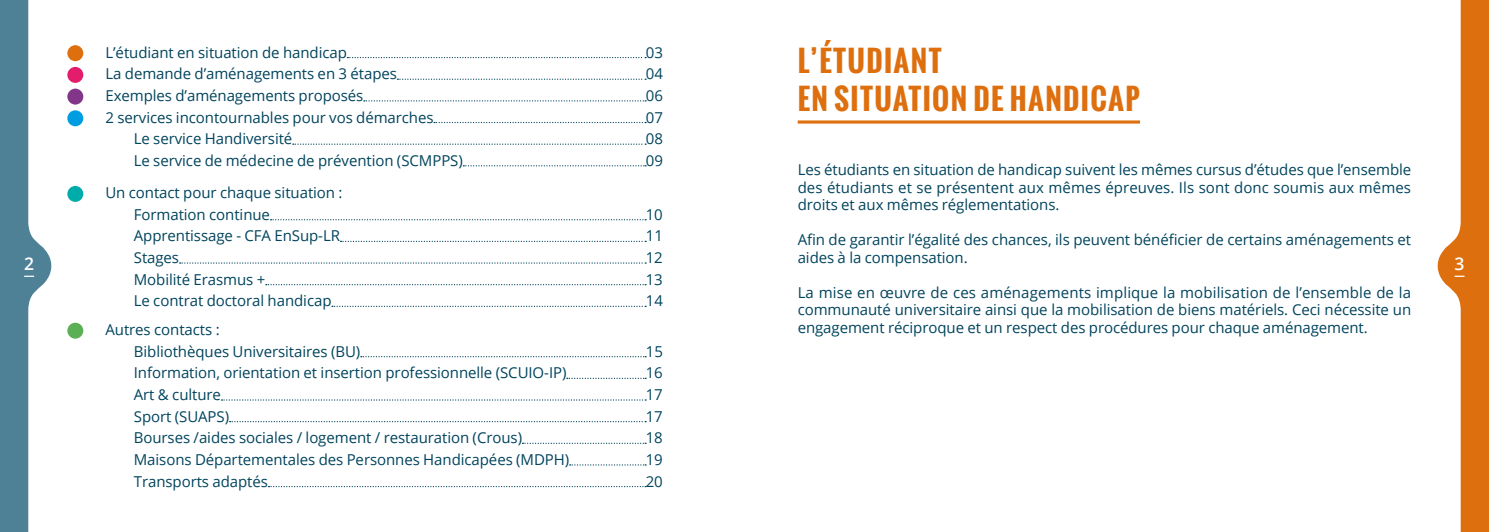
<style>
.page{position:relative;width:1489px;height:532px;background:#fff}
.page>*{position:absolute;margin:0;border:0;box-sizing:border-box;transform-origin:0 0}
.t1{font:700 28.75px/37.4px "Oswald";letter-spacing:.045em;color:#de6f0e}
.t2{font:600 17.5px "Open Sans";color:#fff}
.t3{font:15px/17.5px "Open Sans";letter-spacing:-.005em;color:#00445d}
</style>
<div class="page">
<svg style="left:1437px;top:0;width:51px;height:531px"></svg>
<svg style="left:0;top:0;width:51px;height:531px"></svg>
<svg style="left:347px;top:57px;width:299px;height:1px"></svg>
<svg style="left:397px;top:79px;width:249px;height:1px"></svg>
<svg style="left:364px;top:100px;width:282px;height:1px"></svg>
<svg style="left:434px;top:122px;width:212px;height:1px"></svg>
<svg style="left:293px;top:143px;width:353px;height:2px"></svg>
<svg style="left:463px;top:165px;width:183px;height:1px"></svg>
<svg style="left:270px;top:219px;width:376px;height:1px"></svg>
<svg style="left:340px;top:241px;width:306px;height:1px"></svg>
<svg style="left:180px;top:262px;width:466px;height:1px"></svg>
<svg style="left:266px;top:284px;width:380px;height:1px"></svg>
<svg style="left:332px;top:305px;width:314px;height:2px"></svg>
<svg style="left:361px;top:356px;width:285px;height:1px"></svg>
<svg style="left:567px;top:377px;width:79px;height:2px"></svg>
<svg style="left:221px;top:399px;width:425px;height:1px"></svg>
<svg style="left:230px;top:421px;width:416px;height:1px"></svg>
<svg style="left:522px;top:442px;width:124px;height:2px"></svg>
<svg style="left:569px;top:464px;width:77px;height:1px"></svg>
<svg style="left:268px;top:486px;width:378px;height:1px"></svg>
<div style="left:67px;top:45px;width:16px;height:16px;background:#de6f0e;border-radius:50%"></div>
<div style="left:67px;top:67px;width:16px;height:16px;background:#e41c6c;border-radius:50%"></div>
<div style="left:67px;top:89px;width:16px;height:15px;background:#823689;border-radius:50%"></div>
<div style="left:67px;top:110px;width:16px;height:16px;background:#009ee0;border-radius:50%"></div>
<div style="left:67px;top:186px;width:16px;height:16px;background:#00acaa;border-radius:50%"></div>
<div style="left:67px;top:322px;width:16px;height:16px;background:#5baf55;border-radius:50%"></div>
<hr style="left:797px;top:120px;width:342px;height:3px;background:#de6f0e">
<h1 class="t1" style="left:797px;top:42px;width:344px">L’ÉTUDIANT<br>EN SITUATION DE HANDICAP</h1>
<p class="t3" style="left:105px;top:43px;width:243px">L’étudiant en situation de handicap</p>
<p class="t3" style="left:646px;top:43px;width:19px">03</p>
<p class="t3" style="left:105px;top:65px;width:293px">La demande d’aménagements en 3 étapes</p>
<p class="t3" style="left:646px;top:65px;width:19px">04</p>
<p class="t3" style="left:105px;top:86px;width:259px">Exemples d’aménagements proposés</p>
<p class="t3" style="left:646px;top:86px;width:19px">06</p>
<p class="t3" style="left:105px;top:108px;width:329px">2 services incontournables pour vos démarches</p>
<p class="t3" style="left:646px;top:108px;width:19px">07</p>
<p class="t3" style="left:134px;top:129px;width:160px">Le service Handiversité</p>
<p class="t3" style="left:645px;top:129px;width:19px">08</p>
<p class="t3" style="left:134px;top:151px;width:330px">Le service de médecine de prévention (SCMPPS)</p>
<p class="t3" style="left:646px;top:151px;width:19px">09</p>
<p class="t3" style="left:134px;top:181px;width:210px;line-height:21.6px;text-indent:-28px">Un contact pour chaque situation :<br>Formation continue</p>
<p class="t3" style="left:797px;top:160px;width:615px;text-align:justify">Les étudiants en situation de handicap suivent les mêmes cursus d’études que l’ensemble des étudiants et se présentent aux mêmes épreuves. Ils sont donc soumis aux mêmes droits et aux mêmes réglementations.</p>
<p class="t3" style="left:797px;top:230px;width:615px">Afin de garantir l’égalité des chances, ils peuvent bénéficier de certains aménagements et aides à la compensation.</p>
<p class="t3" style="left:797px;top:283px;width:615px;text-align:justify">La mise en œuvre de ces aménagements implique la mobilisation de l’ensemble de la communauté universitaire ainsi que la mobilisation de biens matériels. Ceci nécessite un engagement réciproque et un respect des procédures pour chaque aménagement.</p>
<p class="t3" style="left:645px;top:205px;width:19px">10</p>
<p class="t3" style="left:134px;top:227px;width:208px">Apprentissage - CFA EnSup-LR</p>
<p class="t3" style="left:646px;top:227px;width:19px">11</p>
<p class="t3" style="left:134px;top:248px;width:47px">Stages</p>
<p class="t3" style="left:645px;top:248px;width:19px">12</p>
<p class="t3" style="left:134px;top:270px;width:133px">Mobilité Erasmus +</p>
<p class="t3" style="left:645px;top:270px;width:19px">13</p>
<p class="t3" style="left:134px;top:292px;width:199px">Le contrat doctoral handicap</p>
<p class="t3" style="left:646px;top:292px;width:19px">14</p>
<p class="t3" style="left:134px;top:318px;width:228px;line-height:21.6px;text-indent:-28px">Autres contacts :<br>Bibliothèques Universitaires (BU)</p>
<p class="t2" style="left:24px;top:251px;width:11px">2</p>
<p class="t2" style="left:1454px;top:251px;width:11px">3</p>
<p class="t3" style="left:646px;top:342px;width:19px">15</p>
<p class="t3" style="left:134px;top:363px;width:434px">Information, orientation et insertion professionnelle (SCUIO-IP)</p>
<p class="t3" style="left:645px;top:363px;width:19px">16</p>
<p class="t3" style="left:134px;top:385px;width:89px">Art &amp; culture</p>
<p class="t3" style="left:645px;top:385px;width:19px">17</p>
<p class="t3" style="left:134px;top:407px;width:97px">Sport (SUAPS)</p>
<p class="t3" style="left:645px;top:407px;width:19px">17</p>
<p class="t3" style="left:134px;top:428px;width:390px">Bourses /aides sociales / logement / restauration (Crous)</p>
<p class="t3" style="left:645px;top:428px;width:19px">18</p>
<p class="t3" style="left:134px;top:450px;width:437px">Maisons Départementales des Personnes Handicapées (MDPH)</p>
<p class="t3" style="left:645px;top:450px;width:19px">19</p>
<p class="t3" style="left:134px;top:472px;width:136px">Transports adaptés</p>
<p class="t3" style="left:645px;top:472px;width:19px">20</p>
</div>
